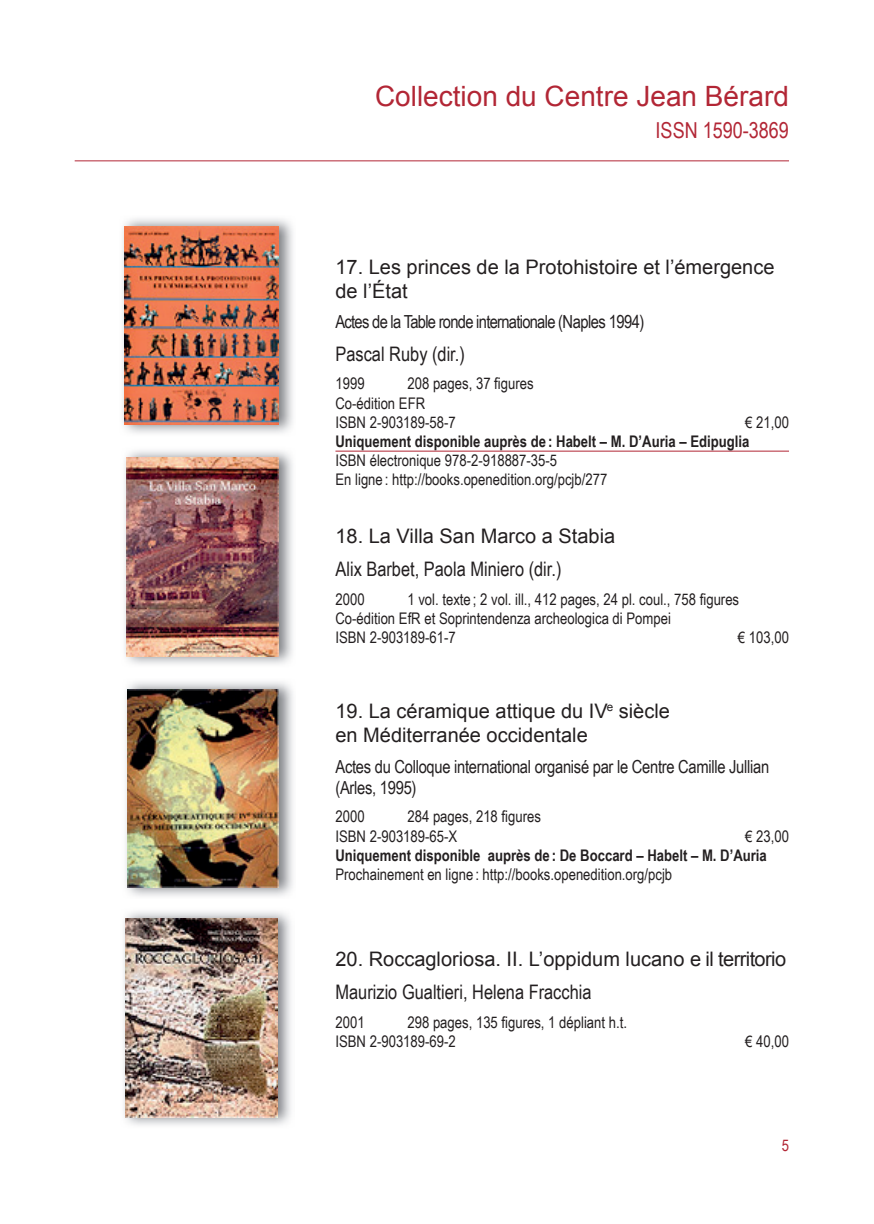
<style>
.page{position:relative;width:874px;height:1224px;background:#fff}
.page>*{position:absolute;margin:0;border:0;box-sizing:border-box;transform-origin:0 0}
.t1{font:28px "Arial";color:#b22635}
.t2{font:22px "Arial Narrow";color:#b22635}
.t3{font:20px/24px "Arial";color:#231f20}
.t4{font:20px "Arial Narrow";color:#231f20}
.t5{font:18px/21.6px "Arial Narrow";letter-spacing:-.015em;color:#231f20}
.t6{font:18px "Arial Narrow";letter-spacing:-.04em;color:#231f20}
.t7{font:16px/19.2px "Arial Narrow";color:#231f20}
.t8{font:700 16px "Arial Narrow";color:#231f20}
.t9{font:16px "Arial Narrow";color:#b22635}
</style>
<div class="page">
<hr style="left:75px;top:161px;width:714px;height:1px;background:#b22635">
<hr style="left:335px;top:451px;width:454px;height:1px;background:#b22635">
<img style="left:122px;top:218px;width:171px;height:215px">
<img style="left:125px;top:227px;width:154px;height:198px">
<img style="left:124px;top:450px;width:169px;height:214px">
<img style="left:126px;top:458px;width:153px;height:198px">
<img style="left:125px;top:681px;width:168px;height:215px">
<img style="left:127px;top:689px;width:152px;height:199px">
<img style="left:123px;top:911px;width:168px;height:214px">
<img style="left:126px;top:919px;width:151px;height:198px">
<h1 class="t1" style="left:375px;top:78px;width:415px">Collection du Centre Jean Bérard</h1>
<h2 class="t2" style="left:656px;top:114px;width:135px">ISSN 1590-3869</h2>
<p class="t3" style="left:335px;top:255px;width:441px">17. Les princes de la Protohistoire et l’émergence de l’État</p>
<p class="t6" style="left:335px;top:309px;width:310px">Actes de la Table ronde internationale (Naples 1994)</p>
<p class="t4" style="left:335px;top:339px;width:131px">Pascal Ruby (dir.)</p>
<p class="t7" style="left:335px;top:373px;width:31px">1999</p>
<p class="t7" style="left:335px;top:373px;width:200px;text-indent:72px">208 pages, 37 figures<br>Co-édition EFR<br>ISBN 2-903189-58-7</p>
<p class="t7" style="left:745px;top:412px;width:45px">€ 21,00</p>
<p class="t8" style="left:335px;top:429px;width:415px">Uniquement disponible auprès de : Habelt – M. D’Auria – Edipuglia</p>
<p class="t7" style="left:335px;top:450px;width:273px">ISBN électronique 978-2-918887-35-5<br>En ligne : http://books.openedition.org/pcjb/277</p>
<p class="t3" style="left:335px;top:525px;width:281px">18. La Villa San Marco a Stabia</p>
<p class="t4" style="left:335px;top:555px;width:228px">Alix Barbet, Paola Miniero (dir.)</p>
<p class="t7" style="left:335px;top:589px;width:31px">2000</p>
<p class="t7" style="left:335px;top:589px;width:405px;text-indent:72px">1 vol. texte ; 2 vol. ill., 412 pages, 24 pl. coul., 758 figures<br>Co-édition EfR et Soprintendenza archeologica di Pompei<br>ISBN 2-903189-61-7</p>
<p class="t7" style="left:738px;top:627px;width:53px">€ 103,00</p>
<p class="t3" style="left:335px;top:699px;width:336px">19. La céramique attique du IV<sup>e</sup> siècle en Méditerranée occidentale</p>
<p class="t5" style="left:335px;top:755px;width:435px">Actes du Colloque international organisé par le Centre Camille Jullian (Arles, 1995)</p>
<p class="t7" style="left:335px;top:807px;width:31px">2000</p>
<p class="t7" style="left:335px;top:807px;width:207px;text-indent:72px">284 pages, 218 figures<br>ISBN 2-903189-65-X</p>
<p class="t7" style="left:745px;top:826px;width:45px">€ 23,00</p>
<p class="t8" style="left:335px;top:843px;width:433px">Uniquement disponible auprès de : De Boccard – Habelt – M. D’Auria</p>
<p class="t7" style="left:335px;top:864px;width:338px">Prochainement en ligne : http://books.openedition.org/pcjb</p>
<p class="t3" style="left:335px;top:948px;width:452px">20. Roccagloriosa. II. L’oppidum lucano e il territorio</p>
<p class="t4" style="left:335px;top:978px;width:258px">Maurizio Gualtieri, Helena Fracchia</p>
<p class="t7" style="left:335px;top:1012px;width:31px">2001</p>
<p class="t7" style="left:335px;top:1012px;width:293px;text-indent:72px">298 pages, 135 figures, 1 dépliant h.t.<br>ISBN 2-903189-69-2</p>
<p class="t7" style="left:745px;top:1031px;width:45px">€ 40,00</p>
<p class="t9" style="left:782px;top:1134px;width:9px">5</p>
</div>
